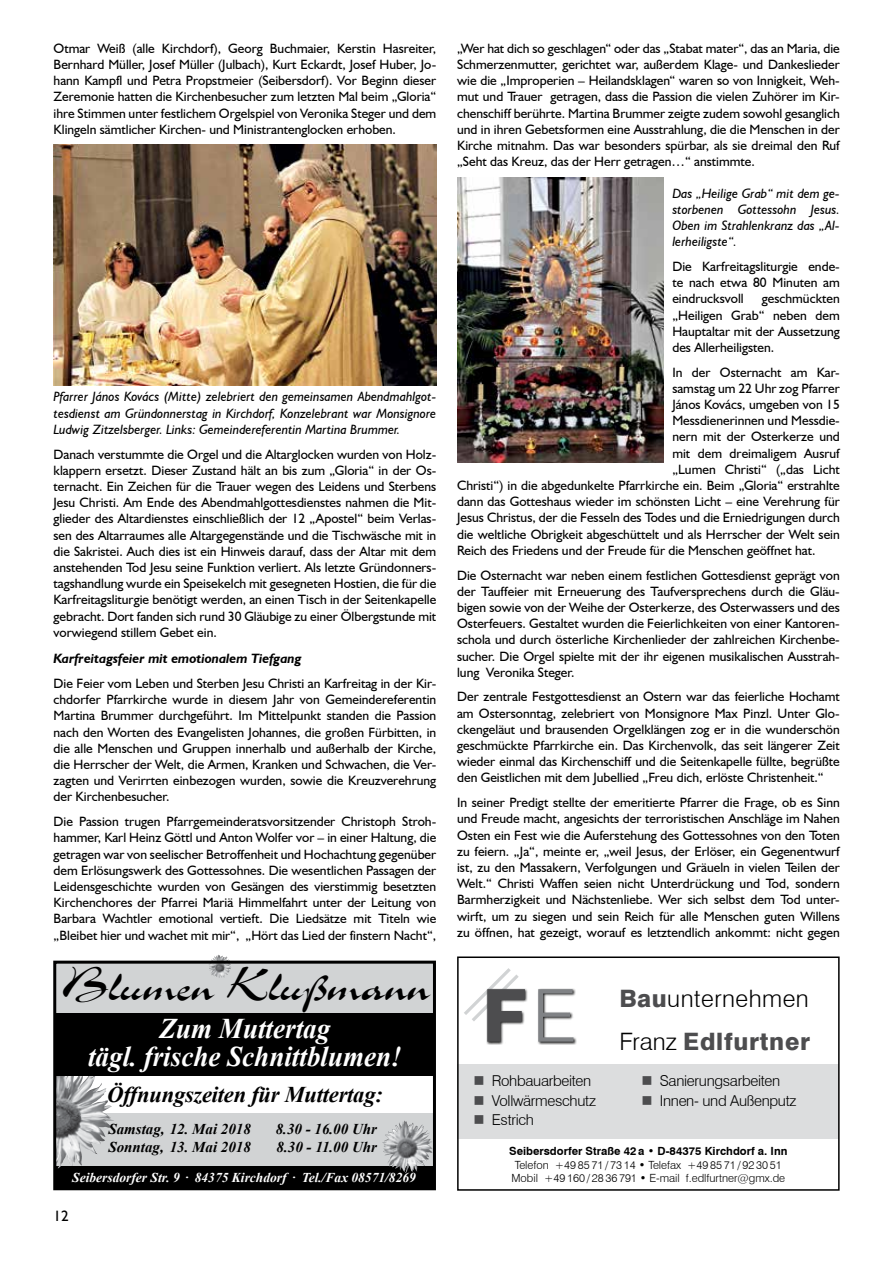
<style>
.page{position:relative;width:893px;height:1263px;background:#fff}
.page>*{position:absolute;margin:0;border:0;box-sizing:border-box;transform-origin:0 0}
.t1{font:800 73.05px "Swiss 721 BT";color:#4d4d4f}
.t2{font:49.5px "Slogan D";color:#000}
.t3{font:italic 700 28.5px/28.5px "Times New Roman";color:#fff;text-align:center;scale:.95 1}
.t4{font:300 24px/43px "Swiss 721 BT";letter-spacing:.02em;color:#000}
.t5{font:italic 700 22.5px "Times New Roman";letter-spacing:-.01em;color:#000}
.t6{font:300 15px "Swiss 721 BT";letter-spacing:-.02em;color:#000}
.t7{font:italic 700 15px "Times New Roman";color:#000}
.t8{font:15px "Humanist 521 BT";color:#000}
.t9{font:13.5px/16.2px "Humanist 521 BT";color:#000;text-align:justify}
.t10{font:italic 13.5px/16.2px "Humanist 521 BT";color:#000;text-align:justify}
.t11{font:italic 700 13.5px "Times New Roman";color:#fff}
.t12{font:italic 700 13.5px "Humanist 521 BT";color:#000}
.t13{font:300 11.25px/13.5px "Swiss 721 BT";color:#000;text-align:center}
.t14{font:700 11.25px "Swiss 721 BT";color:#000}
.s1{font-family:"Comic Sans MS";font-style:normal}
.s2{font-weight:300;color:#808285}
.s3{color:#4d4d4f}
.s4{font-weight:800;color:#4d4d4f}
</style>
<div class="page">
<img style="left:457px;top:177px;width:207px;height:285px">
<img style="left:54px;top:145px;width:382px;height:240px">
<div style="left:458px;top:1064px;width:381px;height:75px;background:#dcddde"></div>
<div style="left:457px;top:956px;width:383px;height:235px;border:2px solid #000"></div>
<svg style="left:464px;top:968px;width:55px;height:53px"></svg>
<div style="left:486px;top:988px;width:92px;height:57px;background:#000;opacity:.9"></div>
<div style="left:54px;top:1113px;width:380px;height:57px;background:#d1d3d4"></div>
<div style="left:55px;top:1166px;width:378px;height:22px;background:#000"></div>
<div style="left:55px;top:962px;width:380px;height:51px;background:#d1d3d4"></div>
<img style="left:382px;top:1122px;width:22px;height:24px">
<img style="left:57px;top:1075px;width:48px;height:93px">
<div style="left:56px;top:1013px;width:378px;height:62px;background:#000"></div>
<svg style="left:208px;top:955px;width:11px;height:11px"></svg>
<div style="left:53px;top:961px;width:383px;height:229px;border:3px solid #000"></div>
<p class="t9" style="left:54px;top:40px;width:384px">Otmar Weiß (alle Kirchdorf), Georg Buchmaier, Kerstin Hasreiter, Bernhard Müller, Josef Müller (Julbach), Kurt Eckardt, Josef Huber, Jo&shy;hann Kampfl und Petra Propstmeier (Seibersdorf). Vor Beginn dieser Zeremonie hatten die Kirchenbesucher zum letzten Mal beim „Gloria“ ihre Stimmen unter festlichem Orgelspiel von Veronika Steger und dem Klingeln sämtlicher Kirchen- und Ministrantenglocken erhoben.</p>
<p class="t10" style="left:54px;top:388px;width:384px">Pfarrer János Kovács (Mitte) zelebriert den gemeinsamen Abendmahlgot&shy;tesdienst am Gründonnerstag in Kirchdorf, Konzelebrant war Monsignore Ludwig Zitzelsberger. Links: Gemeindereferentin Martina Brummer.</p>
<p class="t9" style="left:54px;top:446px;width:384px">Danach verstummte die Orgel und die Altarglocken wurden von Holz&shy;klappern ersetzt. Dieser Zustand hält an bis zum „Gloria“ in der Os&shy;ternacht. Ein Zeichen für die Trauer wegen des Leidens und Sterbens Jesu Christi. Am Ende des Abendmahlgottesdienstes nahmen die Mit&shy;glieder des Altardienstes einschließlich der 12 „Apostel“ beim Verlas&shy;sen des Altarraumes alle Altargegenstände und die Tischwäsche mit in die Sakristei. Auch dies ist ein Hinweis darauf, dass der Altar mit dem anstehenden Tod Jesu seine Funktion verliert. Als letzte Gründonners&shy;tagshandlung wurde ein Speisekelch mit gesegneten Hostien, die für die Karfreitagsliturgie benötigt werden, an einen Tisch in der Seitenkapelle gebracht. Dort fanden sich rund 30 Gläubige zu einer Ölbergstunde mit vorwiegend stillem Gebet ein.</p>
<p class="t12" style="left:54px;top:650px;width:249px">Karfreitagsfeier mit emotionalem Tiefgang</p>
<p class="t9" style="left:54px;top:675px;width:384px">Die Feier vom Leben und Sterben Jesu Christi an Karfreitag in der Kir&shy;chdorfer Pfarrkirche wurde in diesem Jahr von Gemeindereferentin Martina Brummer durchgeführt. Im Mittelpunkt standen die Passion nach den Worten des Evangelisten Johannes, die großen Fürbitten, in die alle Menschen und Gruppen innerhalb und außerhalb der Kirche, die Herrscher der Welt, die Armen, Kranken und Schwachen, die Ver&shy;zagten und Verirrten einbezogen wurden, sowie die Kreuzverehrung der Kirchenbesucher.</p>
<p class="t9" style="left:54px;top:813px;width:384px">Die Passion trugen Pfarrgemeinderatsvorsitzender Christoph Stroh&shy;hammer, Karl Heinz Göttl und Anton Wolfer vor – in einer Haltung, die getragen war von seelischer Betroffenheit und Hochachtung gegenüber dem Erlösungswerk des Gottessohnes. Die wesentlichen Passagen der Leidensgeschichte wurden von Gesängen des vierstimmig besetzten Kirchenchores der Pfarrei Mariä Himmelfahrt unter der Leitung von Barbara Wachtler emotional vertieft. Die Liedsätze mit Titeln wie „Bleibet hier und wachet mit mir“, „Hört das Lied der finstern Nacht“,</p>
<h2 class="t2" style="left:61px;top:958px;width:370px">Blumen Klußmann</h2>
<h3 class="t3" style="left:88px;top:1013px;width:332px">Zum Muttertag<br>tägl. frische Schnittblumen!</h3>
<h3 class="t5" style="left:107px;top:1079px;width:277px">Öffnungszeiten für Muttertag:</h3>
<p class="t7" style="left:108px;top:1118px;width:144px">Samstag, 12. Mai 2018</p>
<p class="t7" style="left:276px;top:1118px;width:103px">8.30 - 16.00 Uhr</p>
<p class="t7" style="left:108px;top:1136px;width:144px">Sonntag, 13. Mai 2018</p>
<p class="t7" style="left:277px;top:1136px;width:102px">8.30 - 11.00 Uhr</p>
<p class="t11" style="left:72px;top:1168px;width:345px">Seibersdorfer Str. 9 <span class="s1">·</span> 84375 Kirchdorf <span class="s1">·</span> Tel./Fax 08571/8269</p>
<p class="t8" style="left:54px;top:1207px;width:17px">12</p>
<p class="t9" style="left:457px;top:40px;width:384px">„Wer hat dich so geschlagen“ oder das „Stabat mater“, das an Maria, die Schmerzenmutter, gerichtet war, außerdem Klage- und Dankeslieder wie die „Improperien – Heilandsklagen“ waren so von Innigkeit, Weh&shy;mut und Trauer getragen, dass die Passion die vielen Zuhörer im Kir&shy;chenschiff berührte. Martina Brummer zeigte zudem sowohl gesanglich und in ihren Gebetsformen eine Ausstrahlung, die die Menschen in der Kirche mitnahm. Das war besonders spürbar, als sie dreimal den Ruf „Seht das Kreuz, das der Herr getragen…“ anstimmte.</p>
<p class="t10" style="left:672px;top:185px;width:169px">Das „Heilige Grab“ mit dem ge&shy;storbenen Gottessohn Jesus.<br>Oben im Strahlenkranz das „Al&shy;lerheiligste“.</p>
<p class="t9" style="left:672px;top:258px;width:169px">Die Karfreitagsliturgie ende&shy;te nach etwa 80 Minuten am eindrucksvoll</p>
<p class="t9" style="left:672px;top:290px;width:169px;text-indent:89px">geschmückten „Heiligen Grab“ neben dem Hauptaltar mit der Aussetzung des Allerheiligsten.</p>
<p class="t9" style="left:672px;top:364px;width:169px">In der Osternacht am Kar-</p>
<p class="t9" style="left:672px;top:380px;width:169px">samstag um 22 Uhr zog Pfarrer</p>
<p class="t9" style="left:672px;top:396px;width:169px">János Kovács, umgeben von 15</p>
<p class="t9" style="left:672px;top:412px;width:169px">Messdienerinnen und Messdie-</p>
<p class="t9" style="left:672px;top:428px;width:169px">nern mit der Osterkerze und</p>
<p class="t9" style="left:672px;top:445px;width:169px">mit dem dreimaligem Ausruf</p>
<p class="t9" style="left:672px;top:461px;width:169px">„Lumen Christi“ („das Licht</p>
<p class="t9" style="left:457px;top:477px;width:384px">Christi“) in die abgedunkelte Pfarrkirche ein. Beim „Gloria“ erstrahlte</p>
<p class="t9" style="left:457px;top:493px;width:384px">dann das Gotteshaus wieder im schönsten Licht – eine Verehrung für</p>
<p class="t9" style="left:457px;top:509px;width:384px">Jesus Christus, der die Fesseln des Todes und die Erniedrigungen durch</p>
<p class="t9" style="left:457px;top:526px;width:384px">die weltliche Obrigkeit abgeschüttelt und als Herrscher der Welt sein</p>
<p class="t9" style="left:457px;top:542px;width:360px">Reich des Friedens und der Freude für die Menschen geöffnet hat.</p>
<p class="t9" style="left:457px;top:567px;width:384px">Die Osternacht war neben einem festlichen Gottesdienst geprägt von der Tauffeier mit Erneuerung des Taufversprechens durch die Gläu&shy;bigen sowie von der Weihe der Osterkerze, des Osterwassers und des Osterfeuers. Gestaltet wurden die Feierlichkeiten von einer Kantoren&shy;schola und durch österliche Kirchenlieder der zahlreichen Kirchenbe&shy;sucher. Die Orgel spielte mit der ihr eigenen musikalischen Ausstrah&shy;lung Veronika Steger.</p>
<p class="t9" style="left:457px;top:688px;width:384px">Der zentrale Festgottesdienst an Ostern war das feierliche Hochamt am Ostersonntag, zelebriert von Monsignore Max Pinzl. Unter Glo&shy;ckengeläut und brausenden Orgelklängen zog er in die wunderschön geschmückte Pfarrkirche ein. Das Kirchenvolk, das seit längerer Zeit wieder einmal das Kirchenschiff und die Seitenkapelle füllte, begrüßte den Geistlichen mit dem Jubellied „Freu dich, erlöste Christenheit.“</p>
<p class="t9" style="left:457px;top:794px;width:384px">In seiner Predigt stellte der emeritierte Pfarrer die Frage, ob es Sinn und Freude macht, angesichts der terroristischen Anschläge im Nahen Osten ein Fest wie die Auferstehung des Gottessohnes von den Toten zu feiern. „Ja“, meinte er, „weil Jesus, der Erlöser, ein Gegenentwurf ist, zu den Massakern, Verfolgungen und Gräueln in vielen Teilen der Welt.“ Christi Waffen seien nicht Unterdrückung und Tod, sondern Barmherzigkeit und Nächstenliebe. Wer sich selbst dem Tod unter&shy;wirft, um zu siegen und sein Reich für alle Menschen guten Willens zu öffnen, hat gezeigt, worauf es letztendlich ankommt: nicht gegen</p>
<h1 class="t1" style="left:482px;top:971px;width:96px">F<span class="s2">E</span></h1>
<p class="t6" style="left:474px;top:1072px;width:119px"><span class="s3">■</span> Rohbauarbeiten</p>
<p class="t6" style="left:642px;top:1072px;width:140px"><span class="s3">■</span> Sanierungsarbeiten</p>
<p class="t6" style="left:474px;top:1091px;width:124px"><span class="s3">■</span> Vollwärmeschutz</p>
<p class="t6" style="left:642px;top:1091px;width:156px"><span class="s3">■</span> Innen- und Außenputz</p>
<p class="t6" style="left:474px;top:1111px;width:62px"><span class="s3">■</span> Estrich</p>
<h3 class="t4" style="left:619px;top:977px;width:192px"><span class="s4">Bau</span>unternehmen<br>Franz <span class="s4">Edlfurtner</span></h3>
<p class="t14" style="left:509px;top:1144px;width:280px">Seibersdorfer Straße 42 a • D-84375 Kirchdorf a. Inn</p>
<p class="t13" style="left:511px;top:1158px;width:275px">Telefon +49 85 71/ 73 14 • Telefax +49 85 71/ 92 30 51<br>Mobil +49 160/ 28 36 791 • E-mail f.edlfurtner@gmx.de</p>
</div>
